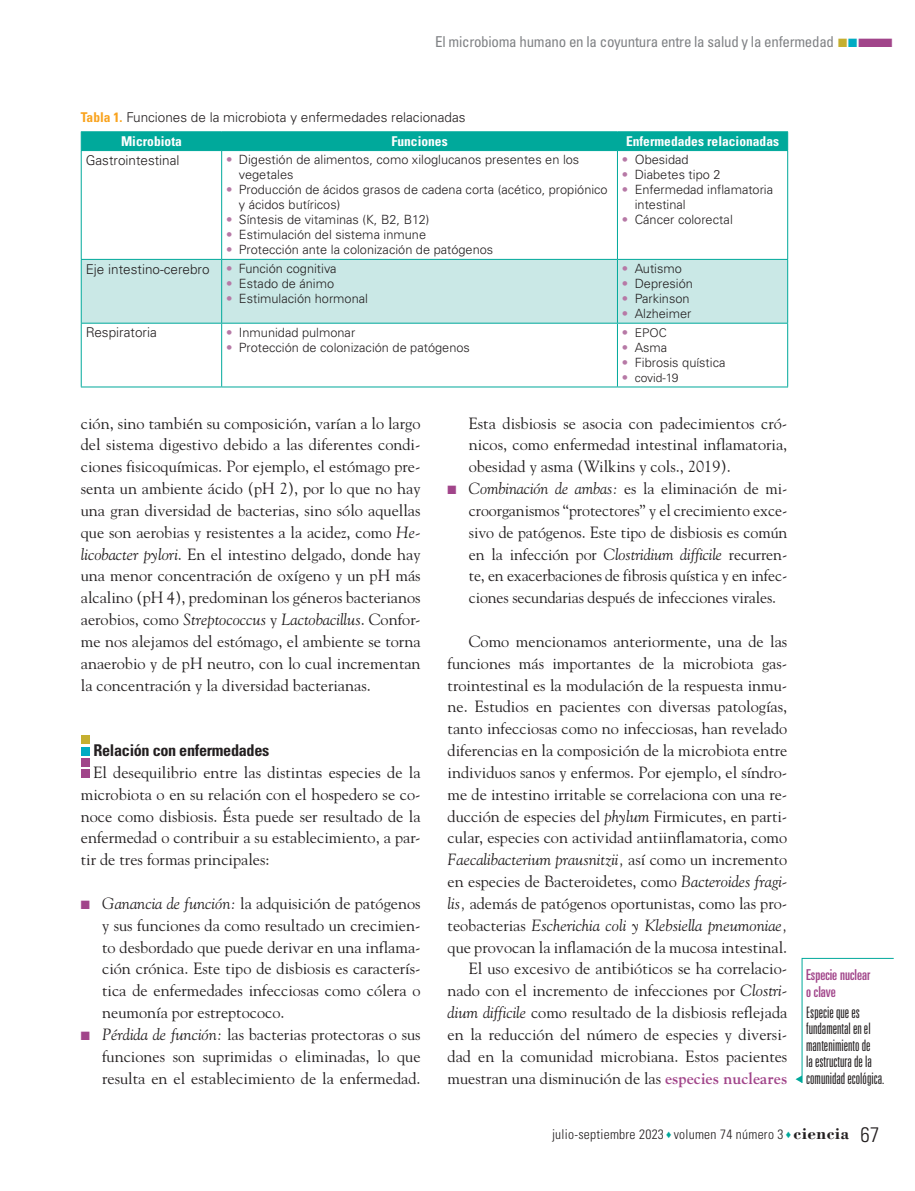
<style>
.page{position:relative;width:915px;height:1191px;background:#fff}
.page>*{position:absolute;margin:0;border:0;box-sizing:border-box;transform-origin:0 0}
._02N_Normal_Sin{font:16.2px/21.9px "Goudy Std";color:#231f20;text-align:justify}
._01N_Subtitulo1{font:700 condensed 16.2px "Univers LT Std";letter-spacing:-.02em;color:#231f20}
._06N_Glosario{font:300 ultra-condensed 15.75px/16.5px "Univers LT Std";color:#231f20}
.t1{font:condensed 15px "Univers LT Std";letter-spacing:-.02em;color:#808285}
._06N_Glosario_TIT{font:ultra-condensed 15px/16.5px "Univers LT Std";color:#a1458a}
._04N_Tabla_Titulo{font:300 13.5px "Univers LT Std";color:#231f20}
._04N_Tabla_Texto1{font:300 13.5px "Univers LT Std";color:#231f20}
.t2{font:300 condensed 13.5px "Univers LT Std";letter-spacing:.02em;color:#231f20}
._04N_Tabla_Cabeza{font:700 condensed 13.5px "Univers LT Std";color:#fff}
.t3{font:300 12.75px/15px "Univers LT Std";color:#231f20}
.t4{font:300 12px "Univers LT Std";color:#231f20}
.s1{color:#c5af30}
.s2{color:#00abc3}
.s3{color:#a1458a}
.s4{font-weight:700;font-stretch:condensed;color:#f9a31e}
.s5{color:#b779a6}
.s6{font-size:12.75px;color:#b779a6}
.s7{font-style:italic}
.s8{font-weight:700;color:#a1458a}
.s9{color:#00a99b}
.s10{font-family:"Bodoni Std";font-weight:700;font-stretch:normal;font-size:17.25px}
.s11{font-size:21px}
</style>
<div class="page">
<div style="left:81px;top:769px;width:8px;height:9px;background:#a1458a"></div>
<div style="left:81px;top:758px;width:8px;height:8px;background:#a1458a"></div>
<div style="left:81px;top:747px;width:8px;height:8px;background:#00abc3"></div>
<div style="left:81px;top:736px;width:8px;height:8px;background:#c5af30"></div>
<div style="left:82px;top:260px;width:705px;height:63px;background:#cae8e6"></div>
<hr style="left:221px;top:151px;width:1px;height:108px;background:#00a99b">
<hr style="left:617px;top:151px;width:1px;height:108px;background:#00a99b">
<hr style="left:221px;top:260px;width:1px;height:63px;background:#00a99b">
<hr style="left:617px;top:260px;width:1px;height:63px;background:#00a99b">
<hr style="left:221px;top:323px;width:1px;height:63px;background:#00a99b">
<hr style="left:617px;top:323px;width:1px;height:63px;background:#00a99b">
<hr style="left:81px;top:131px;width:140px;height:1px;background:#00a99b">
<hr style="left:221px;top:131px;width:396px;height:1px;background:#00a99b">
<hr style="left:617px;top:131px;width:170px;height:1px;background:#00a99b">
<div style="left:81px;top:132px;width:707px;height:19px;background:#00a99b"></div>
<hr style="left:81px;top:150px;width:140px;height:1px;background:#00a99b">
<hr style="left:81px;top:151px;width:1px;height:108px;background:#00a99b">
<hr style="left:221px;top:150px;width:396px;height:1px;background:#00a99b">
<hr style="left:617px;top:150px;width:170px;height:1px;background:#00a99b">
<hr style="left:787px;top:151px;width:1px;height:108px;background:#00a99b">
<hr style="left:81px;top:323px;width:1px;height:63px;background:#00a99b">
<hr style="left:787px;top:323px;width:1px;height:63px;background:#00a99b">
<hr style="left:81px;top:386px;width:140px;height:1px;background:#00a99b">
<hr style="left:221px;top:386px;width:396px;height:1px;background:#00a99b">
<hr style="left:617px;top:386px;width:170px;height:1px;background:#00a99b">
<hr style="left:81px;top:259px;width:140px;height:1px;background:#00a99b">
<hr style="left:81px;top:260px;width:1px;height:63px;background:#00a99b">
<hr style="left:221px;top:259px;width:396px;height:1px;background:#00a99b">
<hr style="left:617px;top:259px;width:170px;height:1px;background:#00a99b">
<hr style="left:787px;top:260px;width:1px;height:63px;background:#00a99b">
<hr style="left:81px;top:323px;width:140px;height:1px;background:#00a99b">
<hr style="left:221px;top:323px;width:396px;height:1px;background:#00a99b">
<hr style="left:617px;top:323px;width:170px;height:1px;background:#00a99b">
<svg style="left:795px;top:957px;width:99px;height:126px"></svg>
<p class="t1" style="left:435px;top:32px;width:459px">El microbioma humano en la coyuntura entre la salud y la enfermedad <span class="s1">■</span><span class="s2">■</span><span class="s3">■</span></p>
<p class="_04N_Tabla_Titulo" style="left:81px;top:109px;width:386px"><span class="s4">Tabla 1.</span> Funciones de la microbiota y enfermedades relacionadas</p>
<p class="_04N_Tabla_Cabeza" style="left:121px;top:133px;width:62px">Microbiota</p>
<p class="_04N_Tabla_Cabeza" style="left:391px;top:133px;width:58px">Funciones</p>
<p class="_04N_Tabla_Cabeza" style="left:625px;top:133px;width:154px">Enfermedades relacionadas</p>
<p class="_04N_Tabla_Texto1" style="left:86px;top:152px;width:95px">Gastrointestinal</p>
<p class="t3" style="left:239px;top:152px;width:342px;text-indent:-13px"><span class="s5">•</span> Digestión de alimentos, como xiloglucanos presentes en los vegetales</p>
<p class="t3" style="left:239px;top:182px;width:370px;text-indent:-13px"><span class="s5">•</span> Producción de ácidos grasos de cadena corta (acético, propiónico y ácidos butíricos)</p>
<p class="t3" style="left:226px;top:212px;width:204px"><span class="s5">•</span> Síntesis de vitaminas (K, B2, B12)</p>
<p class="t3" style="left:226px;top:227px;width:201px"><span class="s5">•</span> Estimulación del sistema inmune</p>
<p class="t3" style="left:226px;top:242px;width:268px"><span class="s5">•</span> Protección ante la colonización de patógenos</p>
<p class="t3" style="left:621px;top:152px;width:68px"><span class="s5">•</span> Obesidad</p>
<p class="t3" style="left:621px;top:167px;width:100px"><span class="s5">•</span> Diabetes tipo 2</p>
<p class="t3" style="left:634px;top:182px;width:140px;text-indent:-13px"><span class="s5">•</span> Enfermedad inflamatoria intestinal</p>
<p class="t3" style="left:621px;top:212px;width:112px"><span class="s5">•</span> Cáncer colorectal</p>
<p class="_04N_Tabla_Texto1" style="left:86px;top:261px;width:125px">Eje intestino-cerebro</p>
<p class="t3" style="left:226px;top:261px;width:112px"><span class="s5">•</span> Función cognitiva</p>
<p class="t3" style="left:226px;top:276px;width:109px"><span class="s5">•</span> Estado de ánimo</p>
<p class="t3" style="left:226px;top:291px;width:143px"><span class="s5">•</span> Estimulación hormonal</p>
<p class="_04N_Tabla_Texto1" style="left:86px;top:324px;width:72px">Respiratoria</p>
<p class="t3" style="left:226px;top:325px;width:130px"><span class="s5">•</span> Inmunidad pulmonar</p>
<p class="t3" style="left:226px;top:340px;width:245px"><span class="s5">•</span> Protección de colonización de patógenos</p>
<p class="t3" style="left:621px;top:261px;width:61px"><span class="s5">•</span> Autismo</p>
<p class="t3" style="left:621px;top:276px;width:72px"><span class="s5">•</span> Depresión</p>
<p class="t3" style="left:621px;top:291px;width:69px"><span class="s5">•</span> Parkinson</p>
<p class="t3" style="left:621px;top:306px;width:71px"><span class="s5">•</span> Alzheimer</p>
<p class="t4" style="left:621px;top:325px;width:46px"><span class="s6">•</span> EPOC</p>
<p class="t3" style="left:621px;top:340px;width:47px"><span class="s5">•</span> Asma</p>
<p class="t3" style="left:621px;top:355px;width:105px"><span class="s5">•</span> Fibrosis quística</p>
<p class="t4" style="left:621px;top:370px;width:58px"><span class="s6">•</span> covid-19</p>
<p class="_02N_Normal_Sin" style="left:81px;top:412px;width:341px">ción, sino también su composición, varían a lo largo del sistema digestivo debido a las diferentes condi&shy;ciones fisicoquímicas. Por ejemplo, el estómago pre&shy;senta un ambiente ácido (pH 2), por lo que no hay una gran diversidad de bacterias, sino sólo aquellas que son aerobias y resistentes a la acidez, como <span class="s7">He&shy;licobacter pylori</span>. En el intestino delgado, donde hay una menor concentración de oxígeno y un pH más alcalino (pH 4), predominan los géneros bacterianos aerobios, como <span class="s7">Streptococcus</span> y <span class="s7">Lactobacillus</span>. Confor&shy;me nos alejamos del estómago, el ambiente se torna anaerobio y de pH neutro, con lo cual incrementan la concentración y la diversidad bacterianas.</p>
<p class="_01N_Subtitulo1" style="left:93px;top:740px;width:177px">Relación con enfermedades</p>
<p class="_02N_Normal_Sin" style="left:81px;top:761px;width:341px;text-indent:13px">El desequilibrio entre las distintas especies de la microbiota o en su relación con el hospedero se co&shy;noce como disbiosis. Ésta puede ser resultado de la enfermedad o contribuir a su establecimiento, a par&shy;tir de tres formas principales:</p>
<p class="_02N_Normal_Sin" style="left:102px;top:892px;width:320px;text-indent:-21px"><span class="s3">■</span> <span class="s7">Ganancia de función:</span> la adquisición de patógenos y sus funciones da como resultado un crecimien&shy;to desbordado que puede derivar en una inflama&shy;ción crónica. Este tipo de disbiosis es caracterís&shy;tica de enfermedades infecciosas como cólera o neumonía por estreptococo.</p>
<p class="_02N_Normal_Sin" style="left:102px;top:1023px;width:320px;text-indent:-21px"><span class="s3">■</span> <span class="s7">Pérdida de función:</span> las bacterias protectoras o sus funciones son suprimidas o eliminadas, lo que resulta en el establecimiento de la enfermedad.</p>
<p class="_02N_Normal_Sin" style="left:468px;top:412px;width:320px">Esta disbiosis se asocia con padecimientos cró&shy;nicos, como enfermedad intestinal inflamatoria, obesidad y asma (Wilkins y cols., 2019).</p>
<p class="_02N_Normal_Sin" style="left:468px;top:477px;width:320px;text-indent:-21px"><span class="s3">■</span> <span class="s7">Combinación de ambas:</span> es la eliminación de mi&shy;croorganismos “protectores” y el crecimiento exce&shy;sivo de patógenos. Este tipo de disbiosis es común en la infección por <span class="s7">Clostridium difficile</span> recurren&shy;te, en exacerbaciones de fibrosis quística y en infec&shy;ciones secundarias después de infecciones virales.</p>
<p class="_02N_Normal_Sin" style="left:447px;top:630px;width:341px;text-indent:21px">Como mencionamos anteriormente, una de las funciones más importantes de la microbiota gas&shy;trointestinal es la modulación de la respuesta inmu&shy;ne. Estudios en pacientes con diversas patologías, tanto infecciosas como no infecciosas, han revelado diferencias en la composición de la microbiota entre individuos sanos y enfermos. Por ejemplo, el síndro&shy;me de intestino irritable se correlaciona con una re&shy;ducción de especies del <span class="s7">phylum</span> Firmicutes, en parti&shy;cular, especies con actividad antiinflamatoria, como <span class="s7">Faecalibacterium prausnitzii,</span> así como un incremento en especies de Bacteroidetes, como <span class="s7">Bacteroides fragi&shy;lis,</span> además de patógenos oportunistas, como las pro&shy;teobacterias <span class="s7">Escherichia coli y Klebsiella pneumoniae, </span>que provocan la inflamación de la mucosa intestinal.</p>
<p class="_02N_Normal_Sin" style="left:447px;top:957px;width:341px;text-indent:21px">El uso excesivo de antibióticos se ha correlacio&shy;nado con el incremento de infecciones por <span class="s7">Clostri&shy;dium difficile</span> como resultado de la disbiosis reflejada en la reducción del número de especies y diversi&shy;dad en la comunidad microbiana. Estos pacientes muestran una disminución de las <span class="s8">especies nucleares</span></p>
<p class="_06N_Glosario_TIT" style="left:805px;top:966px;width:65px">Especie nuclear o clave</p>
<p class="_06N_Glosario" style="left:805px;top:1003px;width:80px">Especie que es fundamental en el mantenimiento de<br>la estructura de la comunidad ecológica.</p>
<p class="t2" style="left:552px;top:1126px;width:329px">julio-septiembre 2023 <span class="s9">♦</span> volumen 74 número 3 <span class="s9">♦</span> <span class="s10">ciencia</span> <span class="s11">67</span></p>
</div>
